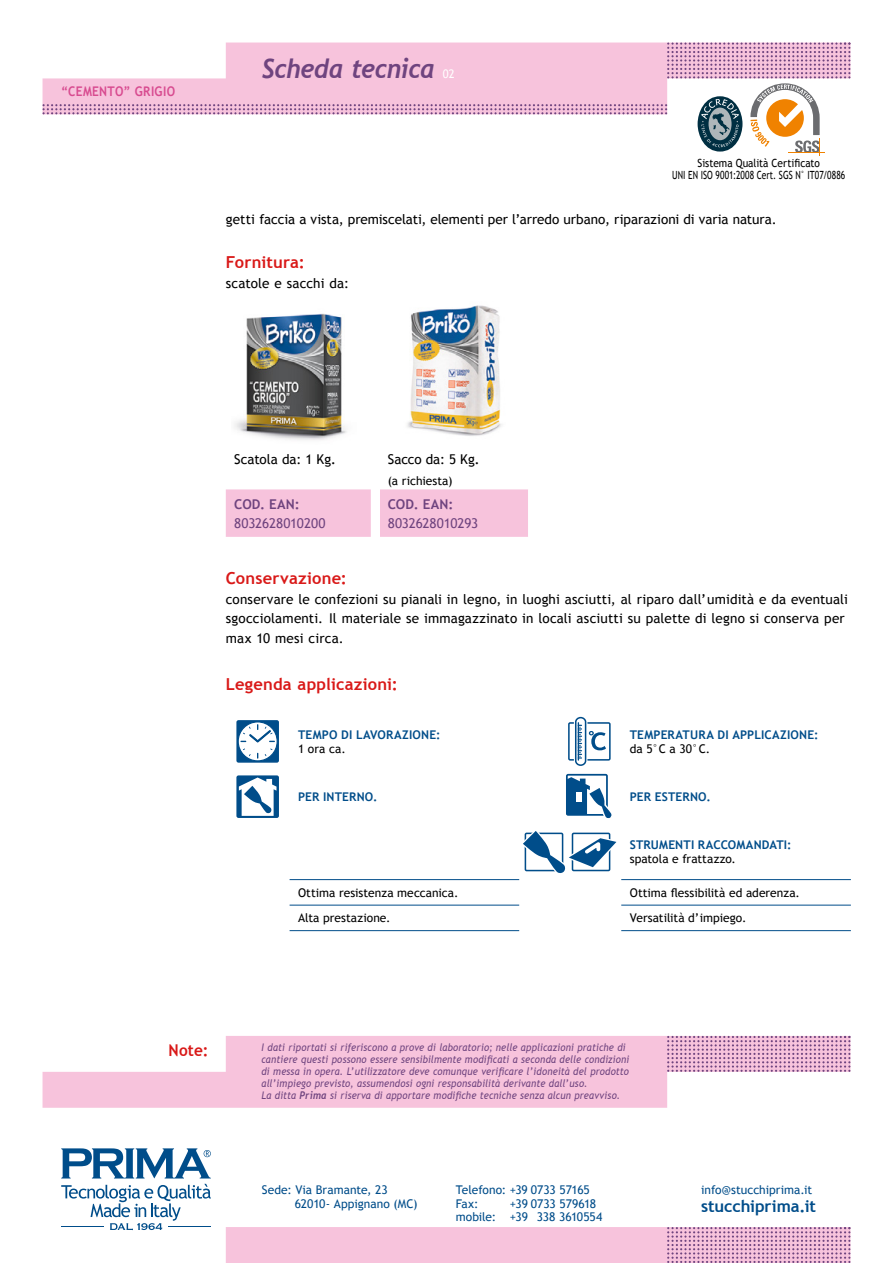
<style>
.page{position:relative;width:893px;height:1263px;background:#fff}
.page>*{position:absolute;margin:0;border:0;box-sizing:border-box;transform-origin:0 0}
.t1{font:italic 700 26.55px "Trebuchet";letter-spacing:-.015em;color:#6f447f;scale:.95 1}
.t2{font:700 16.5px "Trebuchet MS";letter-spacing:.01em;color:#d91918}
.t3{font:700 16.5px "Trebuchet MS";letter-spacing:-.01em;color:#004d8a}
.t4{font:700 16.2px "Trebuchet MS";color:#d91918;scale:.95 1}
.t5{font:13.5px/19.5px "Trebuchet MS";letter-spacing:.01em;color:#000}
.t6{font:13.5px "Trebuchet MS";letter-spacing:-.01em;color:#6f447f}
.t7{font:700 13.5px "Trebuchet MS";letter-spacing:.01em;color:#6f447f}
.t8{font:700 13.35px "Trebuchet MS";letter-spacing:.025em;color:#d84b90;scale:.9 1}
.t9{font:12px "Trebuchet MS";color:#000}
.t10{font:12px/13.5px "Trebuchet MS";color:#004d8a}
.t11{font:700 12px "Trebuchet MS";letter-spacing:.015em;color:#004d8a}
.t12{font:11.85px "Trebuchet MS";color:#fff;scale:.95 1}
.t13{font:11.25px/12px "Trebuchet MS";letter-spacing:.005em;color:#000;text-align:center;scale:.9 1}
.t14{font:italic 10.5px/12px "Trebuchet MS";letter-spacing:.02em;color:#6f447f;scale:.9 1}
.s1{font-size:14.85px}
.s2{font-family:"Trebuchet";font-weight:700}
</style>
<div class="page">
<svg style="left:61px;top:1148px;width:150px;height:30px"></svg>
<svg style="left:61px;top:1184px;width:789px;height:79px"></svg>
<svg style="left:43px;top:43px;width:807px;height:112px"></svg>
<div style="left:226px;top:489px;width:302px;height:48px;background:#f7c3dc"></div>
<img style="left:234px;top:313px;width:113px;height:127px">
<img style="left:407px;top:305px;width:95px;height:131px">
<svg style="left:43px;top:1036px;width:625px;height:72px;fill:#f7c3dc"></svg>
<svg style="left:667px;top:1036px;width:183px;height:36px"></svg>
<hr style="left:290px;top:879px;width:229px;height:1px;background:#004d8a">
<hr style="left:621px;top:879px;width:230px;height:1px;background:#004d8a">
<hr style="left:290px;top:905px;width:229px;height:1px;background:#004d8a">
<hr style="left:290px;top:930px;width:229px;height:1px;background:#004d8a">
<hr style="left:621px;top:905px;width:230px;height:1px;background:#004d8a">
<hr style="left:621px;top:930px;width:230px;height:1px;background:#004d8a">
<div style="left:237px;top:721px;width:41px;height:41px;background:#004d8a"></div>
<div style="left:236px;top:720px;width:43px;height:43px;border:2px solid #004d8a"></div>
<svg style="left:238px;top:722px;width:39px;height:39px"></svg>
<div style="left:238px;top:721px;width:40px;height:40px;border:1px solid #004d8a;border-radius:50%"></div>
<svg style="left:243px;top:748px;width:8px;height:8px"></svg>
<svg style="left:240px;top:724px;width:35px;height:18px"></svg>
<div style="left:568px;top:722px;width:43px;height:39px;border:2px solid #004d8a"></div>
<svg style="left:589px;top:731px;width:17px;height:19px"></svg>
<div style="left:574px;top:716px;width:13px;height:51px;border:4px solid #fff;border-radius:5px"></div>
<div style="left:576px;top:718px;width:10px;height:47px;background:#fff;border-radius:5px"></div>
<div style="left:575px;top:717px;width:11px;height:49px;border:2px solid #004d8a;border-radius:5px"></div>
<hr style="left:578px;top:722px;width:1px;height:39px;background:#004d8a">
<svg style="left:579px;top:725px;width:3px;height:34px"></svg>
<div style="left:236px;top:775px;width:43px;height:43px;border:2px solid #004d8a"></div>
<svg style="left:239px;top:777px;width:37px;height:39px"></svg>
<div style="left:566px;top:774px;width:42px;height:42px;border:2px solid #004d8a"></div>
<svg style="left:523px;top:777px;width:94px;height:96px"></svg>
<p class="t8" style="left:61px;top:83px;width:128px">“CEMENTO” GRIGIO</p>
<h1 class="t1" style="left:262px;top:53px;width:184px">Scheda tecnica</h1>
<p class="t12" style="left:443px;top:67px;width:14px">02</p>
<p class="t13" style="left:672px;top:157px;width:194px">Sistema Qualità Certificato<br>UNI EN ISO 9001:2008 Cert. SGS N° IT07/0886</p>
<p class="t5" style="left:226px;top:210px;width:552px">getti faccia a vista, premiscelati, elementi per l’arredo urbano, riparazioni di varia natura.</p>
<h2 class="t2" style="left:226px;top:252px;width:81px">Fornitura:</h2>
<p class="t5" style="left:226px;top:274px;width:125px">scatole e sacchi da:</p>
<p class="t5" style="left:234px;top:450px;width:103px">Scatola da: 1 Kg<span class="s1">.</span></p>
<p class="t5" style="left:388px;top:450px;width:94px">Sacco da: 5 Kg<span class="s1">.</span></p>
<p class="t9" style="left:388px;top:474px;width:66px">(a richiesta)</p>
<p class="t7" style="left:234px;top:496px;width:67px">COD. EAN:</p>
<p class="t6" style="left:234px;top:516px;width:93px">8032628010200</p>
<p class="t7" style="left:388px;top:496px;width:67px">COD. EAN:</p>
<p class="t6" style="left:388px;top:516px;width:92px">8032628010293</p>
<h2 class="t2" style="left:226px;top:568px;width:123px">Conservazione:</h2>
<p class="t5" style="left:226px;top:589px;width:624px">conservare le confezioni su pianali in legno, in luoghi asciutti, al riparo dall’umidità e da eventuali sgocciolamenti. Il materiale se immagazzinato in locali asciutti su palette di legno si conserva per max 10 mesi circa.</p>
<h2 class="t2" style="left:226px;top:674px;width:174px">Legenda applicazioni:</h2>
<p class="t11" style="left:298px;top:727px;width:144px">TEMPO DI LAVORAZIONE:</p>
<p class="t9" style="left:298px;top:741px;width:49px">1 ora ca.</p>
<p class="t11" style="left:630px;top:727px;width:190px">TEMPERATURA DI APPLICAZIONE:</p>
<p class="t9" style="left:630px;top:741px;width:82px">da 5°C a 30°C.</p>
<p class="t11" style="left:298px;top:789px;width:81px">PER INTERNO.</p>
<p class="t11" style="left:630px;top:789px;width:83px">PER ESTERNO.</p>
<p class="t11" style="left:630px;top:838px;width:163px">STRUMENTI RACCOMANDATI:</p>
<p class="t9" style="left:630px;top:852px;width:108px">spatola e frattazzo.</p>
<p class="t9" style="left:298px;top:885px;width:162px">Ottima resistenza meccanica.</p>
<p class="t9" style="left:630px;top:885px;width:172px">Ottima flessibilità ed aderenza.</p>
<p class="t9" style="left:298px;top:911px;width:94px">Alta prestazione.</p>
<p class="t9" style="left:630px;top:911px;width:118px">Versatilità d’impiego.</p>
<h3 class="t4" style="left:168px;top:1040px;width:43px">Note:</h3>
<p class="t14" style="left:261px;top:1042px;width:410px">I dati riportati si riferiscono a prove di laboratorio; nelle applicazioni pratiche di cantiere questi possono essere sensibilmente modificati a seconda delle condizioni di messa in opera. L’utilizzatore deve comunque verificare l’idoneità del prodotto all’impiego previsto, assumendosi ogni responsabilità derivante dall’uso.<br>La ditta <span class="s2">Prima</span> si riserva di apportare modifiche tecniche senza alcun preavviso.</p>
<p class="t10" style="left:295px;top:1183px;width:124px;text-indent:-33px">Sede: Via Bramante, 23<br>62010- Appignano (MC)</p>
<p class="t10" style="left:456px;top:1183px;width:136px">Telefono: +39 0733 57165<br>Fax:</p>
<p class="t10" style="left:456px;top:1197px;width:148px;text-indent:54px">+39 0733 579618 mobile: +39 338 3610554</p>
<p class="t10" style="left:701px;top:1183px;width:113px">info@stucchiprima.it</p>
<h2 class="t3" style="left:701px;top:1196px;width:116px">stucchiprima.it</h2>
</div>
